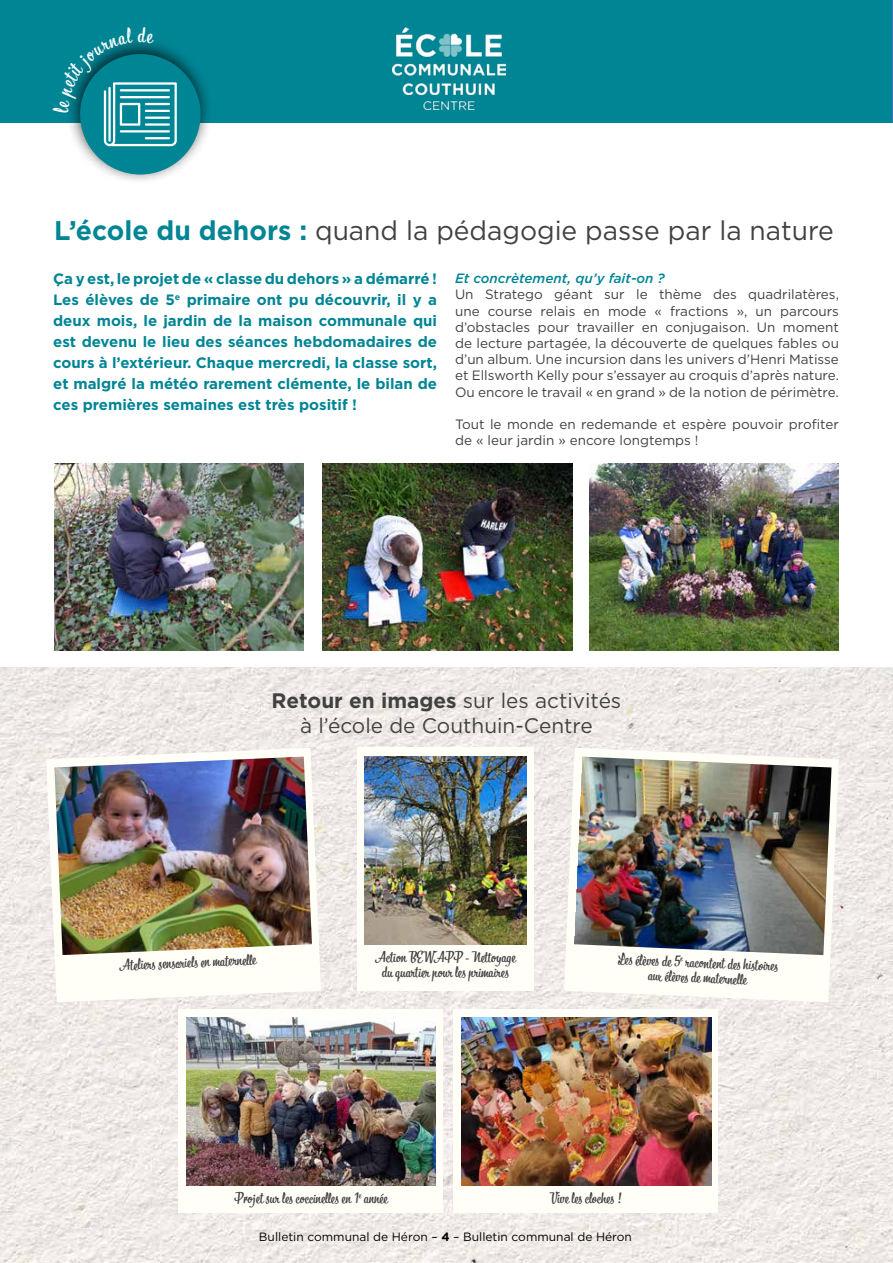
<style>
.page{position:relative;width:893px;height:1263px;background:#fff}
.page>*{position:absolute;margin:0;border:0;box-sizing:border-box;transform-origin:0 0}
.t1{font:27px "Gotham";color:#424142}
.t2{font:21px/25.2px "Gotham";color:#424142;text-align:center}
.t3{font:700 15px/21px "Gotham";color:#008595;text-align:justify}
.t4{font:15px/15px "Bistro Script";color:#424142;text-align:center}
.t5{font:13.5px/16.2px "Gotham";color:#424142;text-align:justify}
.t6{font:italic 500 13.5px "Gotham";color:#008595}
.t7{font:12px "Gotham";color:#000}
.s1{font-weight:700;color:#008595}
.s2{font-weight:700}
</style>
<div class="page">
<img style="left:0;top:668px;width:893px;height:595px">
<svg style="left:46px;top:748px;width:275px;height:254px"></svg>
<svg style="left:564px;top:748px;width:275px;height:254px"></svg>
<div style="left:178px;top:1009px;width:265px;height:204px;background:#fffef7"></div>
<div style="left:454px;top:1009px;width:264px;height:204px;background:#fffef7"></div>
<div style="left:357px;top:748px;width:177px;height:243px;background:#fffef7"></div>
<div style="left:0;top:0;width:893px;height:122px;background:#008595"></div>
<hr style="left:892px;top:0;width:1px;height:122px;background:#3b75ba">
<div style="left:65px;top:36px;width:149px;height:149px;background:#000;opacity:.75"></div>
<div style="left:80px;top:54px;width:121px;height:121px;background:#008595;border-radius:50%"></div>
<img style="left:392px;top:28px;width:113px;height:82px">
<img style="left:54px;top:463px;width:250px;height:188px">
<img style="left:323px;top:463px;width:250px;height:188px">
<img style="left:589px;top:463px;width:250px;height:188px">
<img style="left:54px;top:756px;width:258px;height:199px">
<img style="left:574px;top:757px;width:258px;height:198px">
<img style="left:186px;top:1017px;width:250px;height:168px">
<img style="left:461px;top:1017px;width:250px;height:168px">
<img style="left:364px;top:756px;width:162px;height:188px">
<svg style="left:680px;top:958px;width:3px;height:4px"></svg>
<svg style="left:53px;top:36px;width:124px;height:110px"></svg>
<h1 class="t1" style="left:54px;top:213px;width:781px"><span class="s1">L’école du dehors :</span> quand la pédagogie passe par la nature</h1>
<p class="t3" style="left:53px;top:268px;width:385px">Ça y est, le projet de « classe du dehors » a démarré !<br>Les élèves de 5<sup>e</sup> primaire ont pu découvrir, il y a deux mois, le jardin de la maison communale qui est devenu le lieu des séances hebdomadaires de cours à l’extérieur. Chaque mercredi, la classe sort, et malgré la météo rarement clémente, le bilan de ces premières semaines est très positif !</p>
<p class="t6" style="left:455px;top:270px;width:211px">Et concrètement, qu’y fait-on ?</p>
<p class="t5" style="left:455px;top:286px;width:385px">Un Stratego géant sur le thème des quadrilatères, une course relais en mode « fractions », un parcours d’obstacles pour travailler en conjugaison. Un moment de lecture partagée, la découverte de quelques fables ou d’un album. Une incursion dans les univers d’Henri Matisse et Ellsworth Kelly pour s’essayer au croquis d’après nature.<br>Ou encore le travail « en grand » de la notion de périmètre.</p>
<p class="t5" style="left:455px;top:416px;width:385px">Tout le monde en redemande et espère pouvoir profiter de « leur jardin » encore longtemps !</p>
<h2 class="t2" style="left:272px;top:687px;width:351px"><span class="s2">Retour en images</span> sur les activités à l’école de Couthuin-Centre</h2>
<p class="t4" style="left:119px;top:959px;width:138px;rotate:-3deg">Ateliers sensor iels en maternell e</p>
<p class="t4" style="left:375px;top:950px;width:142px">Action BEWAPP - Nettoyage du quartier pour les primaires</p>
<p class="t4" style="left:618px;top:951px;width:161px;rotate:3deg">Les élèves de 5 racontent des histoires</p>
<p class="t4" style="left:648px;top:968px;width:101px;rotate:3deg">aux élèves de maternell e</p>
<p class="t4" style="left:234px;top:1191px;width:155px">Projet sur les coccinelles en 1<sup>e</sup> année</p>
<p class="t4" style="left:551px;top:1191px;width:72px">Vive les cloches !</p>
<p class="t7" style="left:259px;top:1229px;width:375px">Bulletin communal de Héron – <span class="s2">4</span> – Bulletin communal de Héron</p>
</div>
